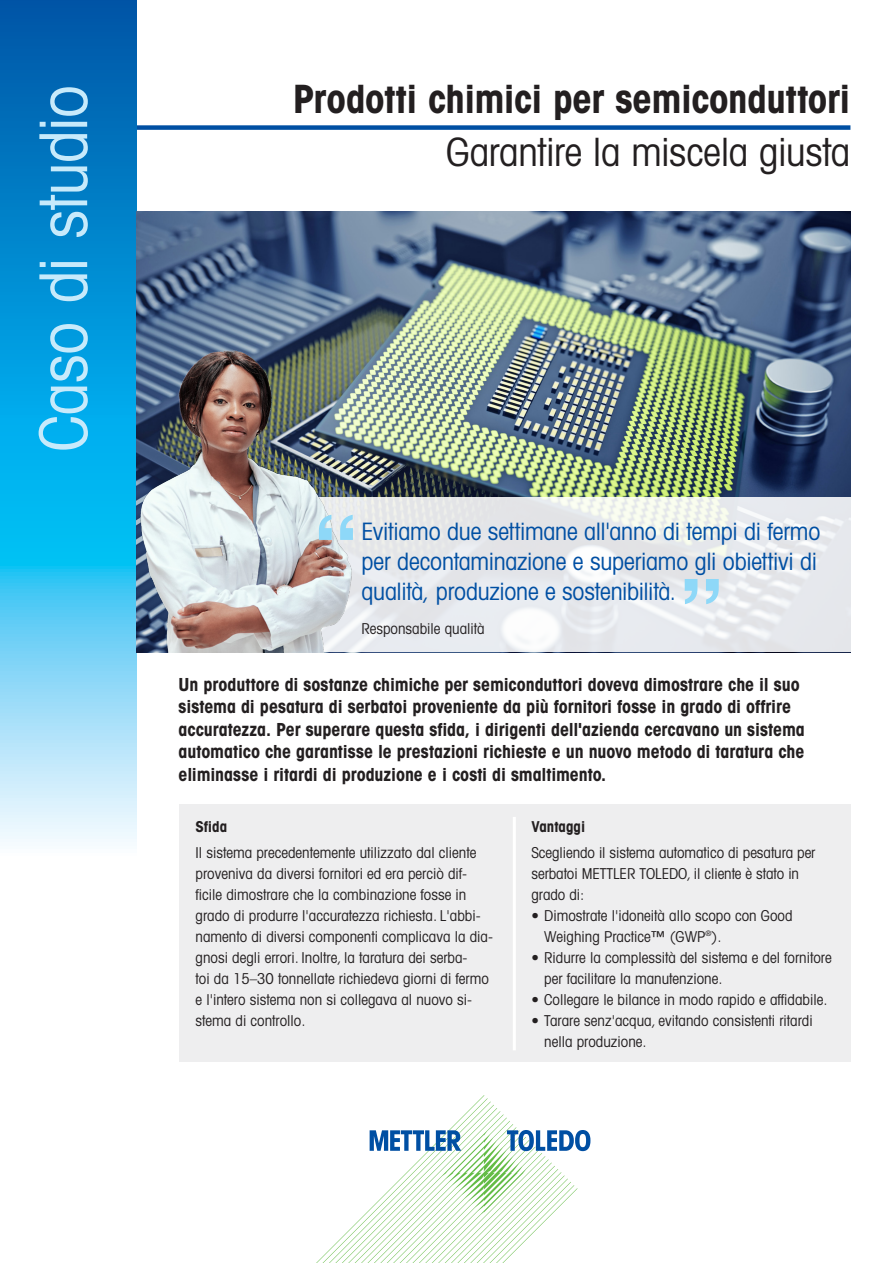
<style>
.page{position:relative;width:893px;height:1263px;background:#fff}
.page>*{position:absolute;margin:0;border:0;box-sizing:border-box;transform-origin:0 0}
.t1{font:66px "Avant Gardefor MT Bk";letter-spacing:-.01em;color:#c7eafb}
.t2{font:39px "Avant Gardefor MT Bd";letter-spacing:-.005em;color:#231f20}
.t3{font:39px "Avant Gardefor MT Bk";letter-spacing:-.01em;color:#231f20}
.t4{font:24px/30px "Avant Gardefor MT Bk";letter-spacing:-.01em;color:#004fa3}
.t5{font:18px/22.5px "Avant Gardefor MT Bd";letter-spacing:-.005em;color:#231f20}
.t6{font:15px/21px "Avant Gardefor MT Bk";color:#231f20}
.t7{font:15px "Avant Gardefor MT Bd";color:#231f20}
</style>
<div class="page">
<div style="left:122px;top:125px;width:728px;height:5px;background:#004fa3"></div>
<svg style="left:0;top:0;width:136px;height:842px"></svg>
<svg style="left:316px;top:1095px;width:274px;height:168px"></svg>
<div style="left:179px;top:804px;width:671px;height:258px;background:#eeeeef"></div>
<img style="left:136px;top:211px;width:714px;height:287px">
<hr style="left:513px;top:817px;width:3px;height:233px;background:#fff">
<svg style="left:362px;top:498px;width:488px;height:154px;fill:#e6e8ec"></svg>
<img style="left:136px;top:336px;width:226px;height:316px">
<svg style="left:319px;top:515px;width:34px;height:25px"></svg>
<svg style="left:685px;top:579px;width:34px;height:25px"></svg>
<h1 class="t1" style="left:23px;top:452px;width:368px;rotate:-90deg">Caso di studio</h1>
<h2 class="t2" style="left:293px;top:74px;width:559px">Prodotti chimici per semiconduttori</h2>
<h2 class="t3" style="left:446px;top:128px;width:406px">Garantire la miscela giusta</h2>
<h3 class="t4" style="left:361px;top:516px;width:460px">Evitiamo due settimane all'anno di tempi di fermo per decontaminazione e superiamo gli obiettivi di qualità, produzione e sostenibilità.</h3>
<p class="t6" style="left:361px;top:617px;width:125px">Responsabile qualità</p>
<p class="t5" style="left:179px;top:672px;width:628px">Un produttore di sostanze chimiche per semiconduttori doveva dimostrare che il suo sistema di pesatura di serbatoi proveniente da più fornitori fosse in grado di offrire accuratezza. Per superare questa sfida, i dirigenti dell'azienda cercavano un sistema automatico che garantisse le prestazioni richieste e un nuovo metodo di taratura che eliminasse i ritardi di produzione e i costi di smaltimento.</p>
<p class="t7" style="left:196px;top:817px;width:33px">Sfida</p>
<p class="t6" style="left:196px;top:841px;width:299px">Il sistema precedentemente utilizzato dal cliente proveniva da diversi fornitori ed era perciò dif&shy;ficile dimostrare che la combinazione fosse in grado di produrre l'accuratezza richiesta. L'abbi&shy;namento di diversi componenti complicava la dia&shy;gnosi degli errori. Inoltre, la taratura dei serba-<br>toi da 15–30 tonnellate richiedeva giorni di fermo e l'intero sistema non si collegava al nuovo si&shy;stema di controllo.</p>
<p class="t7" style="left:532px;top:817px;width:55px">Vantaggi</p>
<p class="t6" style="left:532px;top:841px;width:285px">Scegliendo il sistema automatico di pesatura per serbatoi METTLER TOLEDO, il cliente è stato in grado di:</p>
<p class="t6" style="left:544px;top:904px;width:250px;text-indent:-13px">• Dimostrate l'idoneità allo scopo con Good<br>Weighing Practice™ (GWP<sup>®</sup>).</p>
<p class="t6" style="left:544px;top:946px;width:289px;text-indent:-13px">• Ridurre la complessità del sistema e del fornitore per facilitare la manutenzione.</p>
<p class="t6" style="left:531px;top:988px;width:298px">• Collegare le bilance in modo rapido e affidabile.</p>
<p class="t6" style="left:544px;top:1009px;width:270px;text-indent:-13px">• Tarare senz'acqua, evitando consistenti ritardi nella produzione.</p>
</div>
